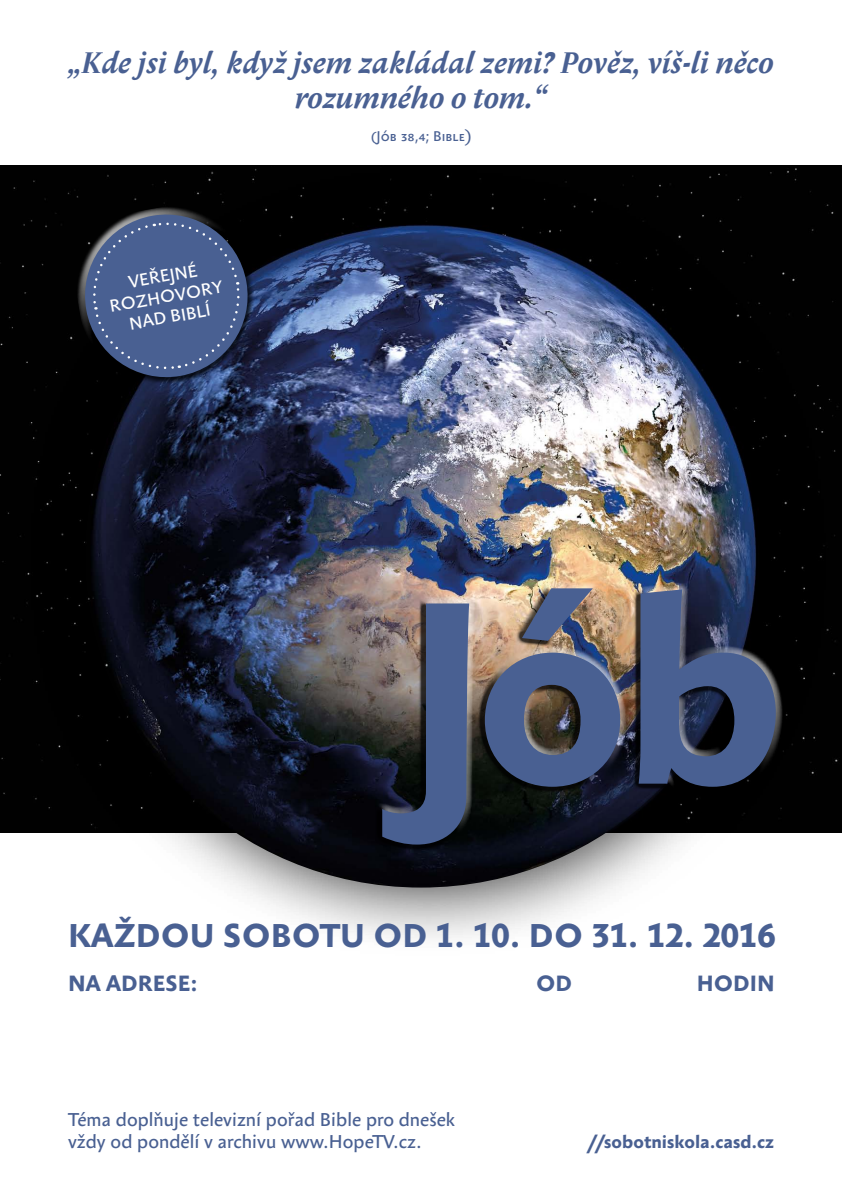
<style>
.page{position:relative;width:842px;height:1191px;background:#fff}
.page>*{position:absolute;margin:0;border:0;box-sizing:border-box;transform-origin:0 0}
.t1{font:700 255.9px "Anselm Sans";color:#496092}
.t2{font:700 32.8px "Anselm Sans";color:#496092}
.t3{font:italic 700 29.5px/35.4px "Anselm Serif";color:#496092;text-align:center}
.t4{font:700 22px "Anselm Sans";color:#496092}
.t5{font:18.5px/22.2px "Anselm Sans";color:#496092}
.t6{font:700 17.6px "Anselm Sans";color:#496092}
.t7{font:17.1px/20.5px "Anselm Sans";color:#fff;text-align:center}
.t8{font:14px "Anselm Sans";color:#496092}
</style>
<div class="page">
<div style="left:0;top:166px;width:842px;height:666px;background:#010101"></div>
<div style="left:29px;top:168px;width:797px;height:789px;background:#000;opacity:.75"></div>
<img style="left:85px;top:224px;width:672px;height:663px">
<div style="left:377px;top:581px;width:406px;height:255px;background:#fff;opacity:.75"></div>
<div style="left:375px;top:583px;width:384px;height:268px;background:#000;opacity:.75"></div>
<svg style="left:64px;top:196px;width:205px;height:201px;background:#2e3c5a"></svg>
<h3 class="t3" style="left:68px;top:45px;width:707px">„Kde jsi byl, když jsem zakládal zemi? Pověz, víš-li něco rozumného o tom.“</h3>
<p class="t8" style="left:370px;top:126px;width:103px">(Jób 38,4; Bible)</p>
<p class="t7" style="left:105px;top:276px;width:116px;rotate:-10deg">VEŘEJNÉ<br>ROZHOVORY<br>NAD BIBLÍ</p>
<h1 class="t1" style="left:404px;top:510px;width:383px">Jób</h1>
<h2 class="t2" style="left:68px;top:912px;width:709px">KAŽDOU SOBOTU OD 1. 10. do 31. 12. 2016</h2>
<p class="t4" style="left:68px;top:967px;width:131px">NA ADRESE:</p>
<p class="t4" style="left:536px;top:967px;width:38px">OD</p>
<p class="t4" style="left:697px;top:967px;width:80px">HODIN</p>
<p class="t5" style="left:68px;top:1108px;width:389px">Téma doplňuje televizní pořad Bible pro dnešek vždy od pondělí v archivu www.HopeTV.cz.</p>
<p class="t6" style="left:588px;top:1129px;width:187px">//sobotniskola.casd.cz</p>
</div>
